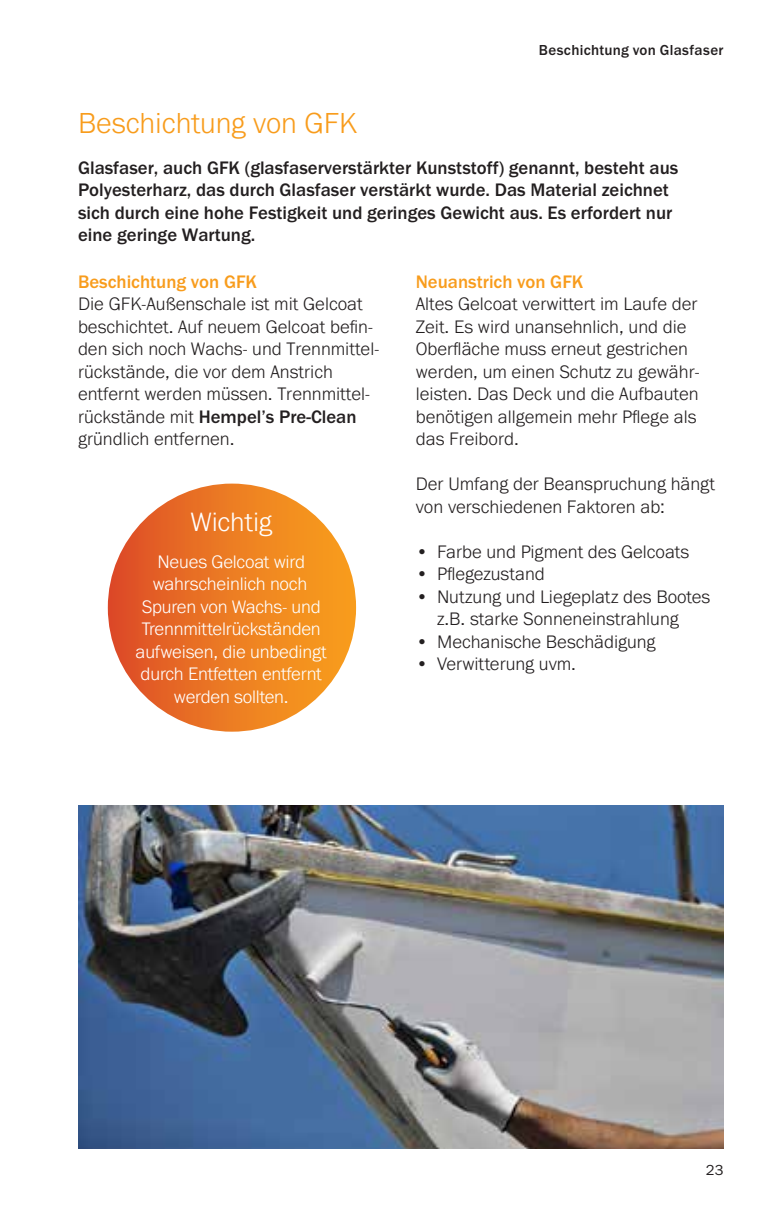
<style>
.page{position:relative;width:759px;height:1205px;background:#fff}
.page>*{position:absolute;margin:0;border:0;box-sizing:border-box;transform-origin:0 0}
.t1{font:300 30px "Franklin Gothic URW";color:#f89c1c}
.t2{font:300 27.5px "Franklin Gothic URW";letter-spacing:-.005em;color:#fff}
.t3{font:300 18.75px/22.5px "Franklin Gothic URW";color:#231f20}
.t4{font:500 18.75px/22.5px "Franklin Gothic URW";color:#231f20}
.t5{font:300 18.75px/22.5px "Franklin Gothic URW";letter-spacing:-.01em;color:#fff;text-align:center}
.t6{font:500 18.75px "Franklin Gothic URW";color:#f89c1c}
.t7{font:500 15px "Franklin Gothic URW";letter-spacing:.025em;color:#231f20}
.t8{font:15px "Franklin Gothic URW Boo";color:#231f20}
.s1{font-weight:500}
</style>
<div class="page">
<img style="left:78px;top:805px;width:645px;height:343px">
<div style="left:108px;top:483px;width:248px;height:249px;background:linear-gradient(to right,#dd4f29,#faa41e);border-radius:124px"></div>
<p class="t7" style="left:538px;top:40px;width:186px">Beschichtung von Glasfaser</p>
<h1 class="t1" style="left:78px;top:105px;width:280px">Beschichtung von GFK</h1>
<p class="t4" style="left:78px;top:156px;width:601px">Glasfaser, auch GFK (glasfaserverstärkter Kunststoff) genannt, besteht aus Polyesterharz, das durch Glasfaser verstärkt wurde. Das Material zeichnet sich durch eine hohe Festigkeit und geringes Gewicht aus. Es erfordert nur eine geringe Wartung.</p>
<p class="t6" style="left:78px;top:270px;width:180px">Beschichtung von GFK</p>
<p class="t3" style="left:78px;top:292px;width:301px">Die GFK-Außenschale ist mit Gelcoat beschichtet. Auf neuem Gelcoat befin&shy;den sich noch Wachs- und Trennmittel&shy;rückstände, die vor dem Anstrich entfernt werden müssen. Trennmittel&shy;rückstände mit <span class="s1">Hempel’s Pre-Clean </span>gründlich entfernen.</p>
<h2 class="t2" style="left:190px;top:505px;width:83px">Wichtig</h2>
<p class="t5" style="left:136px;top:550px;width:193px">Neues Gelcoat wird wahrscheinlich noch<br>Spuren von Wachs- und<br>Trennmittelrückständen aufweisen, die unbedingt durch Entfetten entfernt werden sollten.</p>
<p class="t6" style="left:415px;top:270px;width:169px">Neuanstrich von GFK</p>
<p class="t3" style="left:415px;top:292px;width:285px">Altes Gelcoat verwittert im Laufe der<br>Zeit. Es wird unansehnlich, und die<br>Oberfläche muss erneut gestrichen werden, um einen Schutz zu gewähr&shy;leisten. Das Deck und die Aufbauten benötigen allgemein mehr Pflege als das Freibord.</p>
<p class="t3" style="left:415px;top:472px;width:300px">Der Umfang der Beanspruchung hängt von verschiedenen Faktoren ab:</p>
<p class="t3" style="left:415px;top:540px;width:275px">• Farbe und Pigment des Gelcoats</p>
<p class="t3" style="left:415px;top:562px;width:130px">• Pflegezustand</p>
<p class="t3" style="left:415px;top:585px;width:296px;text-align:center">• Nutzung und Liegeplatz des Bootes z.B. starke Sonneneinstrahlung</p>
<p class="t3" style="left:415px;top:630px;width:241px">• Mechanische Beschädigung</p>
<p class="t3" style="left:415px;top:652px;width:162px">• Verwitterung uvm.</p>
<p class="t8" style="left:705px;top:1160px;width:19px">23</p>
</div>
